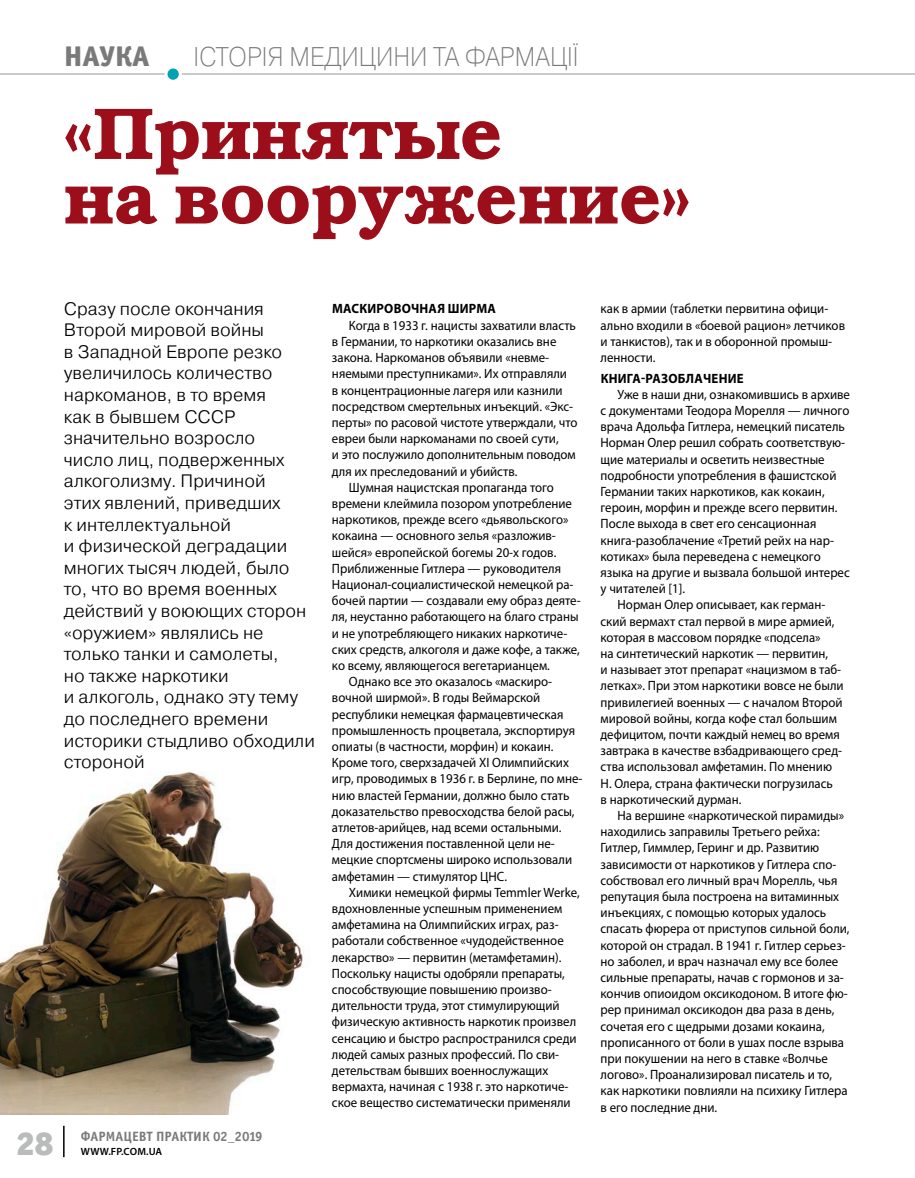
<style>
.page{position:relative;width:915px;height:1178px;background:#fff}
.page>*{position:absolute;margin:0;border:0;box-sizing:border-box;transform-origin:0 0}
.t1{font:700 73.5px/64.5px "Bookman C";color:#9c0e19}
.t2{font:33px "Officina Serif Black ITC";color:#babbbb}
.t3{font:28.5px "Officina Sans Extra Bold ITC";letter-spacing:.005em;color:#7a7a7a}
.t4{font:27px "Pragmatica Light C";color:#7a7a7a;scale:.9 1}
.t5{font:300 18px/21.6px "Pragmatica";color:#000}
.t6{font:13.5px/16.2px "Myriad Pro";color:#000;scale:.95 1}
.t7{font:700 13.5px "Myriad Pro";letter-spacing:.02em;color:#000;scale:.95 1}
.t8{font:13.5px "Officina Sans Bold ITC";letter-spacing:.01em;color:#7a7a7a}
.t9{font:600 10.5px "Myriad Pro";letter-spacing:.02em;color:#000}
</style>
<div class="page">
<img style="left:0;top:771px;width:304px;height:343px">
<hr style="left:63px;top:1126px;width:2px;height:31px;background:#000">
<hr style="left:0;top:73px;width:914px;height:2px;background:#b9b9b9">
<svg style="left:166px;top:67px;width:14px;height:14px"></svg>
<div style="left:164px;top:65px;width:18px;height:18px;border:3px solid #fff;border-radius:50%"></div>
<h3 class="t3" style="left:64px;top:38px;width:86px">наука</h3>
<h3 class="t4" style="left:193px;top:42px;width:429px">історія медицини та фармації</h3>
<h1 class="t1" style="left:64px;top:101px;width:628px">«Принятые<br>на вооружение»</h1>
<p class="t5" style="left:64px;top:297px;width:252px">Сразу после окончания<br>Второй мировой войны<br>в Западной Европе резко увеличилось количество наркоманов, в то время<br>как в бывшем СССР значительно возросло<br>число лиц, подверженных алкоголизму. Причиной<br>этих явлений, приведших<br>к интеллектуальной<br>и физической деградации многих тысяч людей, было то, что во время военных действий у воюющих сторон «оружием» являлись не только танки и самолеты,<br>но также наркотики<br>и алкоголь, однако эту тему до последнего времени историки стыдливо обходили стороной</p>
<h2 class="t2" style="left:16px;top:1122px;width:39px">28</h2>
<p class="t8" style="left:81px;top:1128px;width:183px">Фармацевт Практик 02_2019</p>
<p class="t9" style="left:81px;top:1144px;width:83px">WWW.FP.COM.UA</p>
<p class="t7" style="left:332px;top:300px;width:22px">Маскировочна</p>
<p class="t7" style="left:437px;top:300px;width:34px">я ширма</p>
<p class="t6" style="left:349px;top:317px;width:240px">Когда в 1933 г. нацисты захватили власть</p>
<p class="t6" style="left:332px;top:333px;width:238px">в Германии, то наркотики оказались вне</p>
<p class="t6" style="left:332px;top:349px;width:230px">закона. Наркоманов объявили «невме-</p>
<p class="t6" style="left:332px;top:365px;width:249px">няемыми преступниками». Их отправляли</p>
<p class="t6" style="left:332px;top:382px;width:244px">в концентрационные лагеря или казнили</p>
<p class="t6" style="left:332px;top:398px;width:255px">посредством смертельных инъекций. «Экс-</p>
<p class="t6" style="left:332px;top:414px;width:260px">перты» по расовой чистоте утверждали, что</p>
<p class="t6" style="left:332px;top:430px;width:240px">евреи были наркоманами по своей сути,</p>
<p class="t6" style="left:332px;top:446px;width:258px">и это послужило дополнительным поводом</p>
<p class="t6" style="left:332px;top:463px;width:197px">для их преследований и убийств.</p>
<p class="t6" style="left:349px;top:479px;width:217px">Шумная нацистская пропаганда того</p>
<p class="t6" style="left:332px;top:495px;width:254px">времени клеймила позором употребление</p>
<p class="t6" style="left:332px;top:511px;width:250px">наркотиков, прежде всего «дьявольского»</p>
<p class="t6" style="left:332px;top:527px;width:237px">кокаина — основного зелья «разложив-</p>
<p class="t6" style="left:332px;top:544px;width:238px">шейся» европейской богемы 20-х годов.</p>
<p class="t6" style="left:332px;top:560px;width:243px">Приближенные Гитлера — руководителя</p>
<p class="t6" style="left:332px;top:576px;width:256px">Национал-социалистической немецкой ра-</p>
<p class="t6" style="left:332px;top:592px;width:263px">бочей партии — создавали ему образ деяте-</p>
<p class="t6" style="left:332px;top:608px;width:261px">ля, неустанно работающего на благо страны</p>
<p class="t6" style="left:332px;top:625px;width:249px">и не употребляющего никаких наркотиче-</p>
<p class="t6" style="left:332px;top:641px;width:262px">ских средств, алкоголя и даже кофе, а также,</p>
<p class="t6" style="left:332px;top:657px;width:231px">ко всему, являющегося вегетарианцем.</p>
<p class="t6" style="left:349px;top:673px;width:215px">Однако все это оказалось «маскиро-</p>
<p class="t6" style="left:332px;top:689px;width:221px">вочной ширмой». В годы Веймарской</p>
<p class="t6" style="left:332px;top:706px;width:245px">республики немецкая фармацевтическая</p>
<p class="t6" style="left:332px;top:722px;width:257px">промышленность процветала, экспортируя</p>
<p class="t6" style="left:332px;top:738px;width:234px">опиаты (в частности, морфин) и кокаин.</p>
<p class="t6" style="left:332px;top:754px;width:251px">Кроме того, сверхзадачей ХІ Олимпийских</p>
<p class="t6" style="left:332px;top:770px;width:265px">игр, проводимых в 1936 г. в Берлине, по мне-</p>
<p class="t6" style="left:332px;top:787px;width:251px">нию властей Германии, должно было стать</p>
<p class="t6" style="left:332px;top:803px;width:257px">доказательство превосходства белой расы,</p>
<p class="t6" style="left:332px;top:819px;width:243px">атлетов-арийцев, над всеми остальными.</p>
<p class="t6" style="left:332px;top:835px;width:236px">Для достижения поставленной цели не-</p>
<p class="t6" style="left:332px;top:851px;width:254px">мецкие спортсмены широко использовали</p>
<p class="t6" style="left:332px;top:868px;width:186px">амфетамин — стимулятор ЦНС.</p>
<p class="t6" style="left:349px;top:884px;width:244px">Химики немецкой фирмы Temmler Werke,</p>
<p class="t6" style="left:332px;top:900px;width:244px">вдохновленные успешным применением</p>
<p class="t6" style="left:332px;top:916px;width:240px">амфетамина на Олимпийских играх, раз-</p>
<p class="t6" style="left:332px;top:932px;width:245px">работали собственное «чудодейственное</p>
<p class="t6" style="left:332px;top:949px;width:243px">лекарство» — первитин (метамфетамин).</p>
<p class="t6" style="left:332px;top:965px;width:247px">Поскольку нацисты одобряли препараты,</p>
<p class="t6" style="left:332px;top:981px;width:233px">способствующие повышению произво-</p>
<p class="t6" style="left:332px;top:997px;width:241px">дительности труда, этот стимулирующий</p>
<p class="t6" style="left:332px;top:1013px;width:258px">физическую активность наркотик произвел</p>
<p class="t6" style="left:332px;top:1030px;width:259px">сенсацию и быстро распространился среди</p>
<p class="t6" style="left:332px;top:1046px;width:241px">людей самых разных профессий. По сви-</p>
<p class="t6" style="left:332px;top:1062px;width:229px">детельствам бывших военнослужащих</p>
<p class="t6" style="left:332px;top:1078px;width:250px">вермахта, начиная с 1938 г. это наркотиче-</p>
<p class="t6" style="left:332px;top:1094px;width:253px">ское вещество систематически применяли</p>
<p class="t6" style="left:600px;top:301px;width:259px">как в армии (таблетки первитина офици&shy;ально входили в «боевой рацион» летчиков и танкистов), так и в оборонной промыш&shy;ленности.</p>
<p class="t7" style="left:600px;top:369px;width:18px">Книга</p>
<p class="t7" style="left:641px;top:369px;width:14px">-разо</p>
<p class="t7" style="left:677px;top:369px;width:27px">блачение</p>
<p class="t6" style="left:617px;top:386px;width:246px">Уже в наши дни, ознакомившись в архиве</p>
<p class="t6" style="left:600px;top:402px;width:263px">с документами Теодора Морелля — личного</p>
<p class="t6" style="left:600px;top:418px;width:259px">врача Адольфа Гитлера, немецкий писатель</p>
<p class="t6" style="left:600px;top:434px;width:259px">Норман Олер решил собрать соответствую-</p>
<p class="t6" style="left:600px;top:451px;width:237px">щие материалы и осветить неизвестные</p>
<p class="t6" style="left:600px;top:467px;width:250px">подробности употребления в фашистской</p>
<p class="t6" style="left:600px;top:483px;width:237px">Германии таких наркотиков, как кокаин,</p>
<p class="t6" style="left:600px;top:499px;width:251px">героин, морфин и прежде всего первитин.</p>
<p class="t6" style="left:600px;top:515px;width:229px">После выхода в свет его сенсационная</p>
<p class="t6" style="left:600px;top:532px;width:247px">книга-разоблачение «Третий рейх на нар-</p>
<p class="t6" style="left:600px;top:548px;width:233px">котиках» была переведена с немецкого</p>
<p class="t6" style="left:600px;top:564px;width:264px">языка на другие и вызвала большой интерес</p>
<p class="t6" style="left:600px;top:580px;width:90px">у читателей [1].</p>
<p class="t6" style="left:617px;top:596px;width:220px">Норман Олер описывает, как герман-</p>
<p class="t6" style="left:600px;top:613px;width:248px">ский вермахт стал первой в мире армией,</p>
<p class="t6" style="left:600px;top:629px;width:233px">которая в массовом порядке «подсела»</p>
<p class="t6" style="left:600px;top:645px;width:241px">на синтетический наркотик — первитин,</p>
<p class="t6" style="left:600px;top:661px;width:254px">и называет этот препарат «нацизмом в таб-</p>
<p class="t6" style="left:600px;top:677px;width:257px">летках». При этом наркотики вовсе не были</p>
<p class="t6" style="left:600px;top:694px;width:256px">привилегией военных — с началом Второй</p>
<p class="t6" style="left:600px;top:710px;width:250px">мировой войны, когда кофе стал большим</p>
<p class="t6" style="left:600px;top:726px;width:253px">дефицитом, почти каждый немец во время</p>
<p class="t6" style="left:600px;top:742px;width:255px">завтрака в качестве взбадривающего сред-</p>
<p class="t6" style="left:600px;top:758px;width:245px">ства использовал амфетамин. По мнению</p>
<p class="t6" style="left:600px;top:775px;width:246px">Н. Олера, страна фактически погрузилась</p>
<p class="t6" style="left:600px;top:791px;width:150px">в наркотический дурман.</p>
<p class="t6" style="left:617px;top:807px;width:240px">На вершине «наркотической пирамиды»</p>
<p class="t6" style="left:600px;top:823px;width:232px">находились заправилы Третьего рейха:</p>
<p class="t6" style="left:600px;top:839px;width:232px">Гитлер, Гиммлер, Геринг и др. Развитию</p>
<p class="t6" style="left:600px;top:856px;width:250px">зависимости от наркотиков у Гитлера спо-</p>
<p class="t6" style="left:600px;top:872px;width:251px">собствовал его личный врач Морелль, чья</p>
<p class="t6" style="left:600px;top:888px;width:253px">репутация была построена на витаминных</p>
<p class="t6" style="left:600px;top:904px;width:239px">инъекциях, с помощью которых удалось</p>
<p class="t6" style="left:600px;top:920px;width:263px">спасать фюрера от приступов сильной боли,</p>
<p class="t6" style="left:600px;top:937px;width:259px">которой он страдал. В 1941 г. Гитлер серьез-</p>
<p class="t6" style="left:600px;top:953px;width:252px">но заболел, и врач назначал ему все более</p>
<p class="t6" style="left:600px;top:969px;width:257px">сильные препараты, начав с гормонов и за-</p>
<p class="t6" style="left:600px;top:985px;width:261px">кончив опиоидом оксикодоном. В итоге фю-</p>
<p class="t6" style="left:600px;top:1001px;width:248px">рер принимал оксикодон два раза в день,</p>
<p class="t6" style="left:600px;top:1018px;width:237px">сочетая его с щедрыми дозами кокаина,</p>
<p class="t6" style="left:600px;top:1034px;width:258px">прописанного от боли в ушах после взрыва</p>
<p class="t6" style="left:600px;top:1050px;width:241px">при покушении на него в ставке «Волчье</p>
<p class="t6" style="left:600px;top:1066px;width:245px">логово». Проанализировал писатель и то,</p>
<p class="t6" style="left:600px;top:1082px;width:261px">как наркотики повлияли на психику Гитлера</p>
<p class="t6" style="left:600px;top:1099px;width:124px">в его последние дни.</p>
</div>
